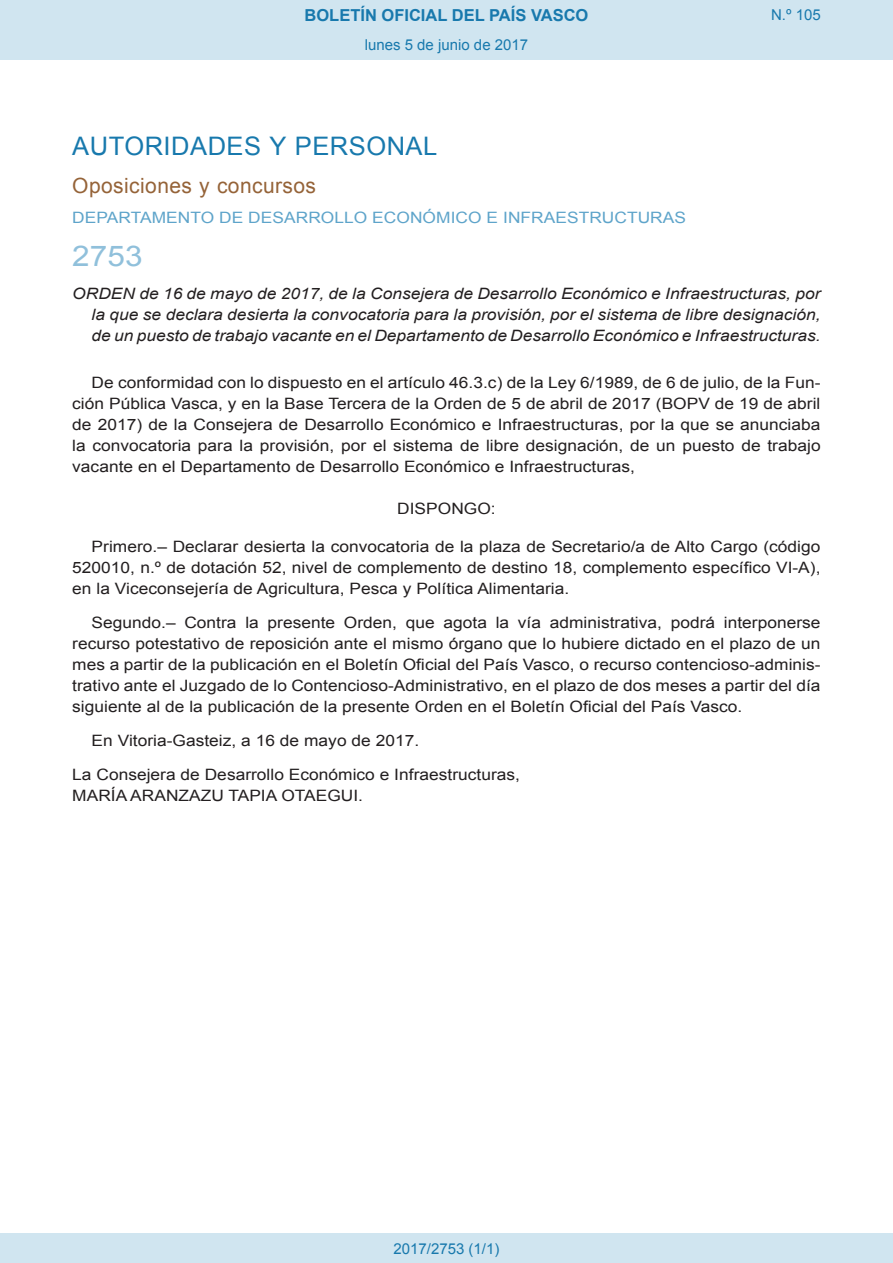
<style>
.page{position:relative;width:893px;height:1263px;background:#fff}
.page>*{position:absolute;margin:0;border:0;box-sizing:border-box;transform-origin:0 0}
.BOPVOrden{font:28.5px "Arial";color:#90c0db;scale:1.11 1}
.BOPVSeccion{font:25.5px "Arial";letter-spacing:.02em;color:#1879ad}
.BOPVSubseccion{font:21px "Arial";letter-spacing:.02em;color:#956338}
.t1{font:700 16.5px "Arial";color:#1879ad}
.BOPVDetalle{font:15.6px/21px "Arial";color:#231f20;text-align:justify;scale:1.11 1}
.BOPVTitulo{font:italic 15.6px/21px "Arial";color:#231f20;text-align:justify;scale:1.11 1}
.BOPVOrganismo{font:15.6px "Arial";letter-spacing:.005em;color:#5ea4ca;scale:1.11 1}
.BOPVFirmaPuesto{font:15.6px "Arial";color:#231f20;scale:1.11 1}
.BOPVFirmaLugFec{font:15.6px "Arial";color:#231f20;scale:1.11 1}
.BOPVFirmaNombre{font:15.6px "Arial";color:#231f20;scale:1.11 1}
.BOPVClave{font:15.6px "Arial";color:#231f20;scale:1.11 1}
.Paginacion_Centro{font:15px "Arial";color:#1879ad}
</style>
<div class="page">
<div style="left:0;top:0;width:893px;height:60px;background:#d0e5f0"></div>
<div style="left:0;top:1233px;width:893px;height:30px;background:#d0e5f0"></div>
<p class="t1" style="left:305px;top:4px;width:285px">BOLETÍN OFICIAL DEL PAÍS VASCO</p>
<p class="Paginacion_Centro" style="left:365px;top:35px;width:165px">lunes 5 de junio de 2017</p>
<p class="Paginacion_Centro" style="left:771px;top:5px;width:51px">N.º 105</p>
<p class="BOPVSeccion" style="left:72px;top:129px;width:367px">AUTORIDADES Y PERSONAL</p>
<p class="BOPVSubseccion" style="left:72px;top:171px;width:245px">Oposiciones y concursos</p>
<p class="BOPVOrganismo" style="left:72px;top:207px;width:554px">DEPARTAMENTO DE DESARROLLO ECONÓMICO E INFRAESTRUCTURAS</p>
<p class="BOPVOrden" style="left:72px;top:237px;width:65px">2753</p>
<p class="BOPVTitulo" style="left:92px;top:284px;width:658px;text-indent:-19px">ORDEN de 16 de mayo de 2017, de la Consejera de Desarrollo Económico e Infraestructuras, por la que se declara desierta la convocatoria para la provisión, por el sistema de libre designación, de un puesto de trabajo vacante en el Departamento de Desarrollo Económico e Infraestructuras.</p>
<p class="BOPVDetalle" style="left:72px;top:372px;width:676px;text-indent:19px">De conformidad con lo dispuesto en el artículo 46.3.c) de la Ley 6/1989, de 6 de julio, de la Fun&shy;ción Pública Vasca, y en la Base Tercera de la Orden de 5 de abril de 2017 (BOPV de 19 de abril de 2017) de la Consejera de Desarrollo Económico e Infraestructuras, por la que se anunciaba la convocatoria para la provisión, por el sistema de libre designación, de un puesto de trabajo vacante en el Departamento de Desarrollo Económico e Infraestructuras,</p>
<p class="BOPVClave" style="left:397px;top:498px;width:90px">DISPONGO:</p>
<p class="BOPVDetalle" style="left:72px;top:536px;width:676px;text-indent:19px">Primero.– Declarar desierta la convocatoria de la plaza de Secretario/a de Alto Cargo (código 520010, n.º de dotación 52, nivel de complemento de destino 18, complemento específico VI-A), en la Viceconsejería de Agricultura, Pesca y Política Alimentaria.</p>
<p class="BOPVDetalle" style="left:72px;top:612px;width:676px;text-indent:19px">Segundo.– Contra la presente Orden, que agota la vía administrativa, podrá interponerse recurso potestativo de reposición ante el mismo órgano que lo hubiere dictado en el plazo de un mes a partir de la publicación en el Boletín Oficial del País Vasco, o recurso contencioso-adminis&shy;trativo ante el Juzgado de lo Contencioso-Administrativo, en el plazo de dos meses a partir del día siguiente al de la publicación de la presente Orden en el Boletín Oficial del País Vasco.</p>
<p class="BOPVFirmaLugFec" style="left:92px;top:730px;width:297px">En Vitoria-Gasteiz, a 16 de mayo de 2017.</p>
<p class="BOPVFirmaPuesto" style="left:72px;top:764px;width:405px">La Consejera de Desarrollo Económico e Infraestructuras,</p>
<p class="BOPVFirmaNombre" style="left:72px;top:785px;width:263px">MARÍA ARANZAZU TAPIA OTAEGUI.</p>
<p class="Paginacion_Centro" style="left:393px;top:1238px;width:107px">2017/2753 (1/1)</p>
</div>
